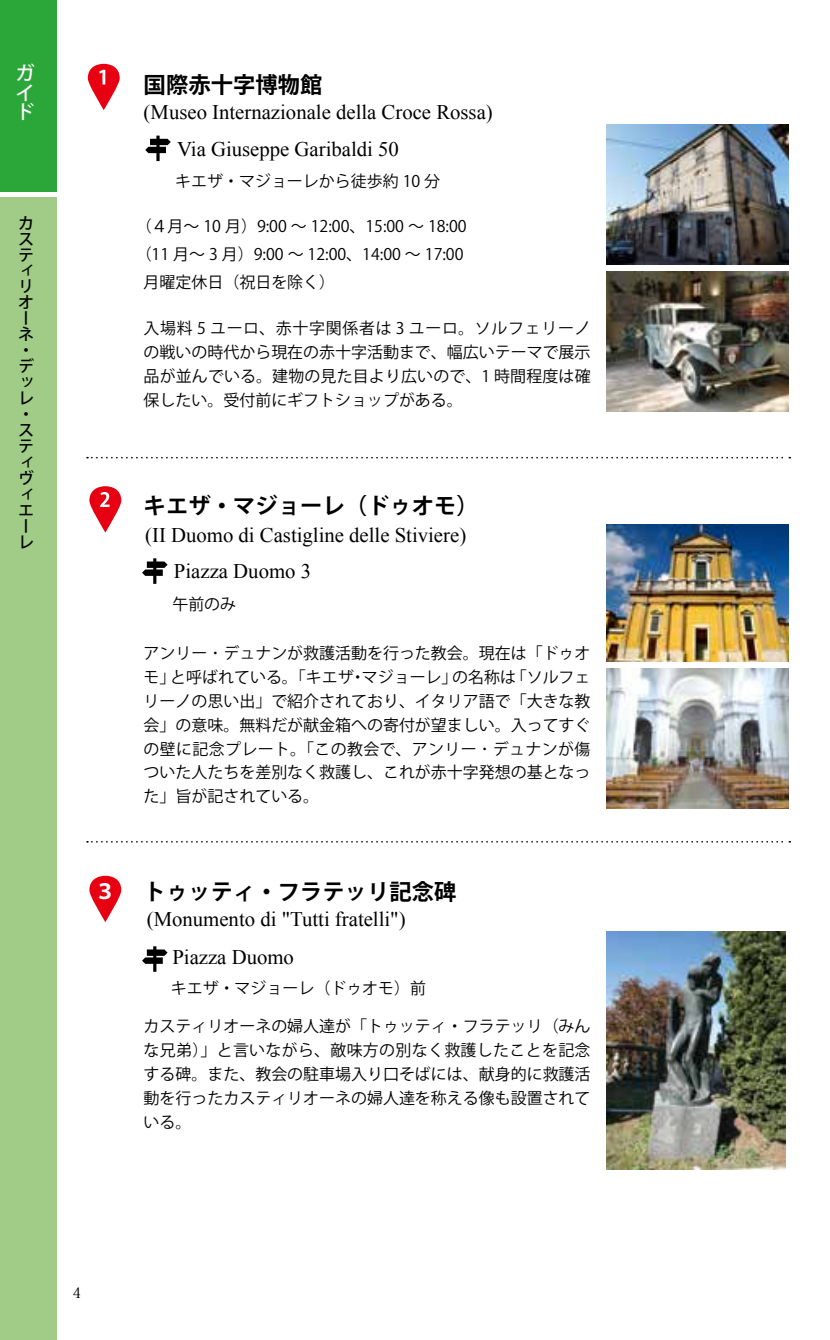
<style>
.page{position:relative;width:830px;height:1340px;background:#fff}
.page>*{position:absolute;margin:0;border:0;box-sizing:border-box;transform-origin:0 0}
.t1{font:700 22.28px "Koz Go Pr 6 N";color:#000}
.t2{font:20.7px/36.7px "Times New Roman";color:#000}
.t3{font:700 20.7px "Koz Go Pr 6 N";color:#fff}
.t4{font:500 19.12px/19.1px "Koz Go Pr 6 N";color:#fff;text-align:justify}
.t5{font:15.97px/23.8px "Koz Go Pr 6 N";color:#000;text-align:justify}
.t6{font:500 15.97px/16px "Koz Go Pr 6 N";color:#000}
.t7{font:14.4px "Koz Min Pro";color:#000}
</style>
<div class="page">
<svg style="left:145px;top:136px;width:26px;height:25px"></svg>
<svg style="left:142px;top:558px;width:25px;height:26px"></svg>
<svg style="left:142px;top:946px;width:25px;height:25px"></svg>
<img style="left:606px;top:124px;width:181px;height:141px">
<img style="left:606px;top:271px;width:181px;height:140px">
<svg style="left:88px;top:64px;width:32px;height:46px"></svg>
<svg style="left:99px;top:70px;width:6px;height:15px"></svg>
<svg style="left:87px;top:457px;width:702px;height:1px"></svg>
<svg style="left:87px;top:841px;width:702px;height:1px"></svg>
<img style="left:606px;top:525px;width:181px;height:136px">
<img style="left:606px;top:932px;width:178px;height:237px">
<img style="left:606px;top:668px;width:181px;height:140px">
<svg style="left:89px;top:486px;width:32px;height:46px"></svg>
<svg style="left:100px;top:492px;width:9px;height:15px"></svg>
<svg style="left:89px;top:875px;width:32px;height:47px"></svg>
<div style="left:0;top:0;width:57px;height:191px;background:#2aa738"></div>
<div style="left:0;top:198px;width:57px;height:1141px;background:#a0cc87"></div>
<p class="t4" style="left:15px;top:64px;width:20px">ガイド</p>
<p class="t6" style="left:18px;top:215px;width:17px">カスティリオーネ・デッレ・スティヴィエーレ</p>
<h1 class="t1" style="left:144px;top:72px;width:180px">国際赤十字博物館</h1>
<p class="t2" style="left:177px;top:94px;width:317px;text-indent:-33px">(Museo Internazionale della Croce Rossa)<br>Via Giuseppe Garibaldi 50</p>
<p class="t5" style="left:175px;top:169px;width:266px">キエザ・マジョーレから徒歩約 10 分</p>
<p class="t5" style="left:136px;top:214px;width:332px">（４月〜 10 月）9:00 〜 12:00、15:00 〜 18:00</p>
<p class="t5" style="left:136px;top:242px;width:329px">（11 月〜 3 月）9:00 〜 12:00、14:00 〜 17:00</p>
<p class="t5" style="left:144px;top:270px;width:193px">月曜定休日（祝日を除く）</p>
<p class="t5" style="left:144px;top:316px;width:448px">入場料 5 ユーロ、赤十字関係者は 3 ユーロ。ソルフェリーノの戦いの時代から現在の赤十字活動まで、幅広いテーマで展示品が並んでいる。建物の見た目より広いので、1 時間程度は確保したい。受付前にギフトショップがある。</p>
<p class="t3" style="left:95px;top:879px;width:22px">３</p>
<h1 class="t1" style="left:144px;top:493px;width:336px">キエザ・マジョーレ（ドゥオモ）</h1>
<p class="t2" style="left:145px;top:517px;width:322px">(II Duomo di Castigline delle Stiviere)</p>
<p class="t2" style="left:174px;top:553px;width:139px">Piazza Duomo 3</p>
<p class="t5" style="left:172px;top:592px;width:65px">午前のみ</p>
<p class="t5" style="left:144px;top:641px;width:448px">アンリー･デュナンが救護活動を行った教会。現在は「ドゥオモ」と呼ばれている。「キエザ・マジョーレ」の名称は「ソルフェリーノの思い出」で紹介されており、イタリア語で「大きな教会」の意味。無料だが献金箱への寄付が望ましい。入ってすぐの壁に記念プレート。「この教会で、アンリー･デュナンが傷ついた人たちを差別なく救護し、これが赤十字発想の基となった」旨が記されている。</p>
<h1 class="t1" style="left:144px;top:879px;width:314px">トゥッティ・フラテッリ記念碑</h1>
<p class="t2" style="left:172px;top:900px;width:235px;line-height:37.6px;text-indent:-26px">(Monumento di "Tutti fratelli")<br>Piazza Duomo</p>
<p class="t5" style="left:171px;top:976px;width:257px">キエザ・マジョーレ（ドゥオモ）前</p>
<p class="t5" style="left:144px;top:1014px;width:448px">カスティリオーネの婦人達が「トゥッティ・フラテッリ（みんな兄弟）」と言いながら、敵味方の別なく救護したことを記念する碑。また、教会の駐車場入り口そばには、献身的に救護活動を行ったカスティリオーネの婦人達を称える像も設置されている。</p>
<p class="t7" style="left:72px;top:1282px;width:10px">4</p>
</div>
